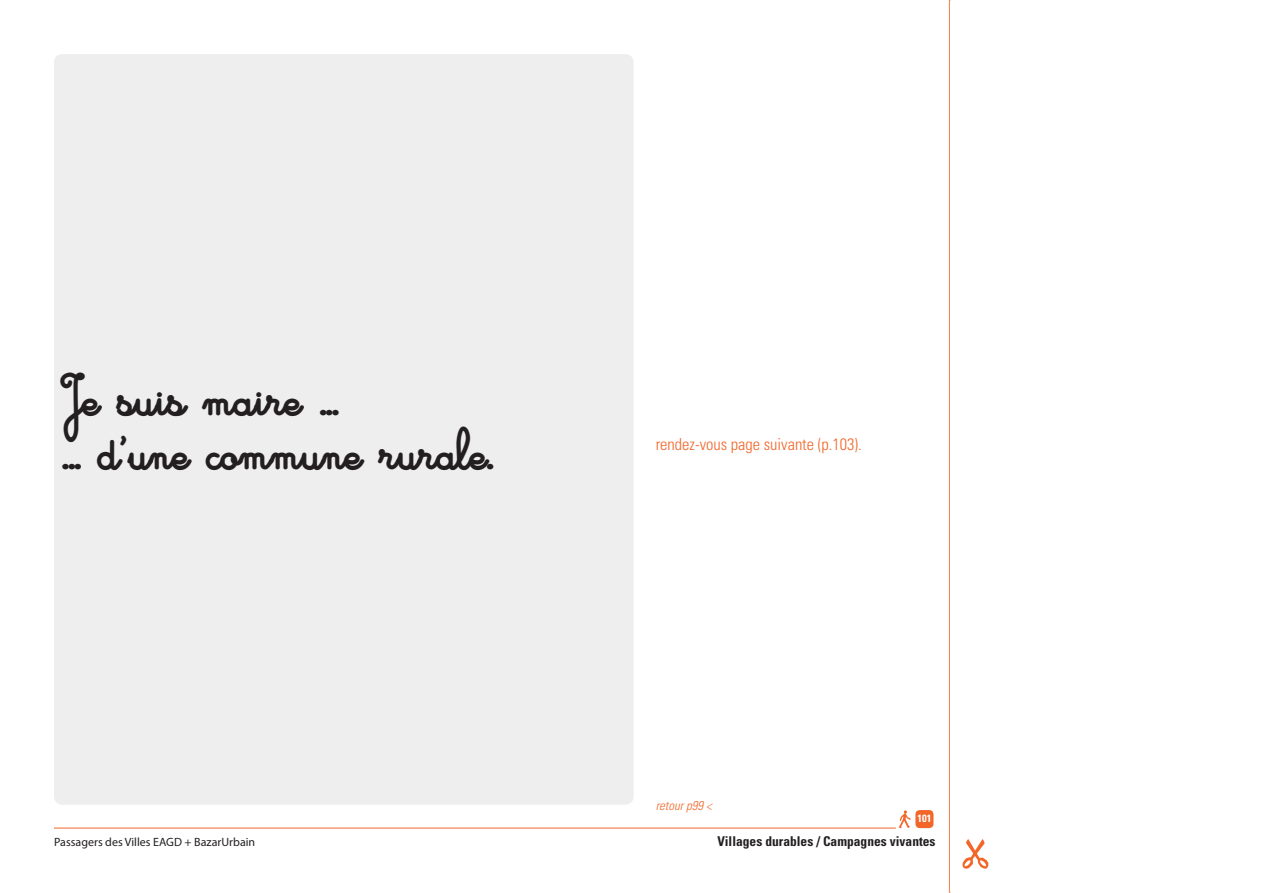
<style>
.page{position:relative;width:1263px;height:893px;background:#fff}
.page>*{position:absolute;margin:0;border:0;box-sizing:border-box;transform-origin:0 0}
.livre-jeu{font:45px "Cursivestandardbold";color:#231f20}
.livre-jeu_renvoi{font:300 condensed 16.5px "Univers LT Std";color:#f2662a}
.t1{font:700 condensed 13.5px "Univers LT Std";color:#231f20}
.CHRONIQUE___legende{font:italic 300 condensed 12.75px "Univers LT Std";color:#f2662a}
.t2{font:12px "Myriad Pro";color:#231f20}
.t3{font:700 condensed 10.5px "Univers LT Std";color:#fff}
</style>
<div class="page">
<svg style="left:899px;top:810px;width:12px;height:18px"></svg>
<div style="left:915px;top:810px;width:18px;height:18px;background:#f2662a;border-radius:4px"></div>
<svg style="left:949px;top:0;width:1px;height:893px"></svg>
<svg style="left:962px;top:839px;width:26px;height:30px"></svg>
<hr style="left:54px;top:828px;width:842px;height:1px;background:#f2662a">
<div style="left:54px;top:54px;width:580px;height:751px;background:#eeeeef;border-radius:9px"></div>
<p class="livre-jeu" style="left:63px;top:372px;width:278px">Je suis maire ...</p>
<p class="livre-jeu" style="left:63px;top:426px;width:432px">... d’une commune rurale.</p>
<p class="livre-jeu_renvoi" style="left:656px;top:434px;width:208px">rendez-vous page suivante (p.103).</p>
<p class="CHRONIQUE___legende" style="left:656px;top:798px;width:57px">retour p99 &lt;</p>
<p class="t3" style="left:917px;top:812px;width:15px">101</p>
<p class="t2" style="left:54px;top:835px;width:203px">Passagers des Villes EAGD + BazarUrbain</p>
<p class="t1" style="left:717px;top:833px;width:220px">Villages durables / Campagnes vivantes</p>
</div>
